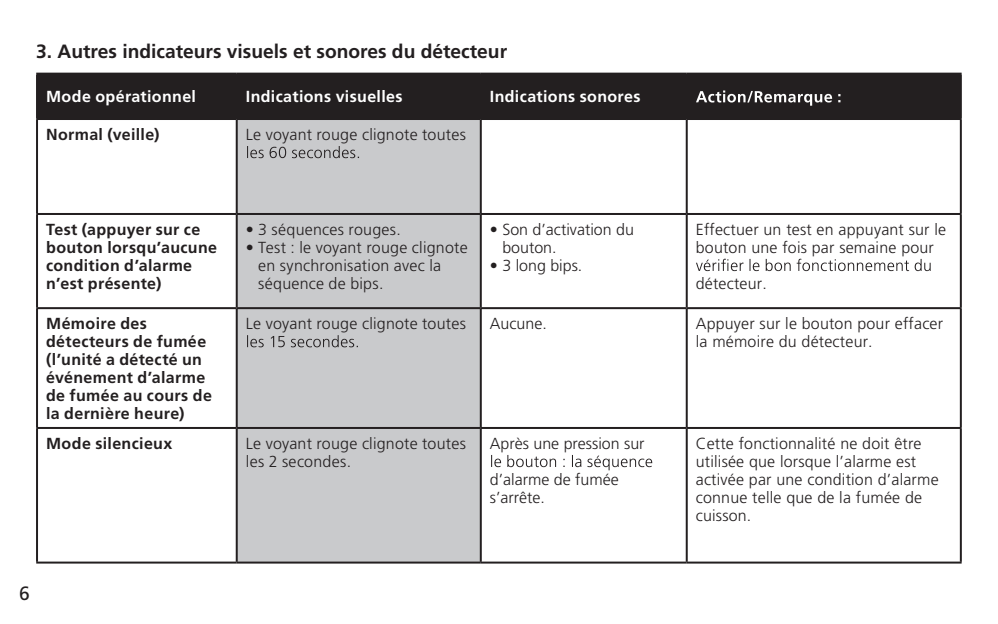
<style>
.page{position:relative;width:998px;height:624px;background:#fff}
.page>*{position:absolute;margin:0;border:0;box-sizing:border-box;transform-origin:0 0}
.t1{font:700 19.2px "Frutiger LT Std";color:#231f20}
.t2{font:19.2px "Frutiger LT Std";color:#231f20}
.t3{font:300 16px/18px "Frutiger LT Std";letter-spacing:.01em;color:#231f20}
.t4{font:700 16px/18px "Frutiger LT Std";letter-spacing:.02em;color:#231f20}
.t5{font:700 16px "Frutiger LT Std";letter-spacing:.025em;color:#fff}
</style>
<div class="page">
<div style="left:38px;top:75px;width:922px;height:43px;background:#231f20"></div>
<div style="left:238px;top:120px;width:242px;height:441px;background:#c9cacc"></div>
<hr style="left:36px;top:120px;width:2px;height:93px;background:#231f20">
<hr style="left:236px;top:120px;width:2px;height:93px;background:#231f20">
<hr style="left:480px;top:120px;width:2px;height:93px;background:#231f20">
<hr style="left:686px;top:120px;width:2px;height:93px;background:#231f20">
<hr style="left:960px;top:120px;width:2px;height:93px;background:#231f20">
<hr style="left:36px;top:215px;width:2px;height:92px;background:#231f20">
<hr style="left:36px;top:213px;width:201px;height:2px;background:#231f20">
<hr style="left:236px;top:215px;width:2px;height:92px;background:#231f20">
<hr style="left:237px;top:213px;width:244px;height:2px;background:#231f20">
<hr style="left:480px;top:215px;width:2px;height:92px;background:#231f20">
<hr style="left:481px;top:213px;width:206px;height:2px;background:#231f20">
<hr style="left:686px;top:215px;width:2px;height:92px;background:#231f20">
<hr style="left:960px;top:215px;width:2px;height:92px;background:#231f20">
<hr style="left:687px;top:213px;width:274px;height:2px;background:#231f20">
<hr style="left:36px;top:309px;width:2px;height:118px;background:#231f20">
<hr style="left:36px;top:429px;width:2px;height:132px;background:#231f20">
<hr style="left:236px;top:309px;width:2px;height:118px;background:#231f20">
<hr style="left:236px;top:429px;width:2px;height:132px;background:#231f20">
<hr style="left:480px;top:309px;width:2px;height:118px;background:#231f20">
<hr style="left:480px;top:429px;width:2px;height:132px;background:#231f20">
<hr style="left:686px;top:309px;width:2px;height:118px;background:#231f20">
<hr style="left:686px;top:429px;width:2px;height:132px;background:#231f20">
<hr style="left:960px;top:309px;width:2px;height:118px;background:#231f20">
<hr style="left:960px;top:429px;width:2px;height:132px;background:#231f20">
<hr style="left:36px;top:307px;width:201px;height:2px;background:#231f20">
<hr style="left:36px;top:427px;width:201px;height:2px;background:#231f20">
<hr style="left:36px;top:561px;width:201px;height:2px;background:#231f20">
<hr style="left:237px;top:307px;width:244px;height:2px;background:#231f20">
<hr style="left:237px;top:427px;width:244px;height:2px;background:#231f20">
<hr style="left:237px;top:561px;width:244px;height:2px;background:#231f20">
<hr style="left:481px;top:307px;width:206px;height:2px;background:#231f20">
<hr style="left:481px;top:427px;width:206px;height:2px;background:#231f20">
<hr style="left:481px;top:561px;width:206px;height:2px;background:#231f20">
<hr style="left:687px;top:307px;width:274px;height:2px;background:#231f20">
<hr style="left:687px;top:427px;width:274px;height:2px;background:#231f20">
<hr style="left:687px;top:561px;width:274px;height:2px;background:#231f20">
<hr style="left:36px;top:73px;width:201px;height:2px;background:#231f20">
<hr style="left:36px;top:74px;width:2px;height:44px;background:#231f20">
<hr style="left:237px;top:73px;width:244px;height:2px;background:#231f20">
<hr style="left:236px;top:74px;width:2px;height:44px;background:#231f20">
<hr style="left:481px;top:73px;width:206px;height:2px;background:#231f20">
<hr style="left:480px;top:74px;width:2px;height:44px;background:#231f20">
<hr style="left:687px;top:73px;width:274px;height:2px;background:#231f20">
<hr style="left:686px;top:74px;width:2px;height:44px;background:#231f20">
<hr style="left:960px;top:74px;width:2px;height:44px;background:#231f20">
<hr style="left:36px;top:118px;width:201px;height:2px;background:#231f20">
<hr style="left:237px;top:118px;width:244px;height:2px;background:#231f20">
<hr style="left:481px;top:118px;width:206px;height:2px;background:#231f20">
<hr style="left:687px;top:118px;width:274px;height:2px;background:#231f20">
<svg style="left:696px;top:90px;width:144px;height:16px;background:#5c595a"></svg>
<svg style="left:247px;top:146px;width:112px;height:12px"></svg>
<svg style="left:696px;top:259px;width:235px;height:12px"></svg>
<svg style="left:247px;top:335px;width:111px;height:12px"></svg>
<svg style="left:491px;top:455px;width:161px;height:15px"></svg>
<p class="t1" style="left:36px;top:40px;width:472px">3. Autres indicateurs visuels et sonores du détecteur</p>
<p class="t5" style="left:46px;top:87px;width:151px">Mode opérationnel</p>
<p class="t5" style="left:246px;top:87px;width:158px">Indications visuelles</p>
<p class="t5" style="left:490px;top:87px;width:152px">Indications sonores</p>
<p class="t4" style="left:46px;top:126px;width:115px">Normal (veille)</p>
<p class="t3" style="left:246px;top:126px;width:222px">Le voyant rouge clignote toutes</p>
<p class="t4" style="left:46px;top:220px;width:172px">Test (appuyer sur ce bouton lorsqu’aucune condition d’alarme n’est présente)</p>
<p class="t3" style="left:246px;top:221px;width:157px">• 3 séquences rouges.</p>
<p class="t3" style="left:258px;top:239px;width:211px;text-indent:-12px">• Test : le voyant rouge clignote en synchronisation avec la séquence de bips.</p>
<p class="t3" style="left:502px;top:221px;width:133px;text-indent:-12px">• Son d’activation du bouton.</p>
<p class="t3" style="left:490px;top:256px;width:94px">• 3 long bips.</p>
<p class="t3" style="left:696px;top:221px;width:252px">Effectuer un test en appuyant sur le bouton une fois par semaine pour</p>
<p class="t3" style="left:696px;top:274px;width:73px">détecteur.</p>
<p class="t4" style="left:46px;top:315px;width:167px">Mémoire des détecteurs de fumée (l’unité a détecté un événement d’alarme de fumée au cours de la dernière heure)</p>
<p class="t3" style="left:246px;top:315px;width:222px">Le voyant rouge clignote toutes</p>
<p class="t3" style="left:490px;top:315px;width:58px">Aucune.</p>
<p class="t3" style="left:696px;top:315px;width:249px">Appuyer sur le bouton pour effacer la mémoire du détecteur.</p>
<p class="t4" style="left:46px;top:434px;width:128px">Mode silencieux</p>
<p class="t3" style="left:246px;top:434px;width:222px">Le voyant rouge clignote toutes les 2 secondes.</p>
<p class="t3" style="left:490px;top:434px;width:156px">Après une pression sur</p>
<p class="t3" style="left:490px;top:470px;width:130px">d’alarme de fumée s’arrête.</p>
<p class="t3" style="left:696px;top:434px;width:244px">Cette fonctionnalité ne doit être utilisée que lorsque l’alarme est activée par une condition d’alarme connue telle que de la fumée de cuisson.</p>
<p class="t2" style="left:19px;top:582px;width:12px">6</p>
</div>
